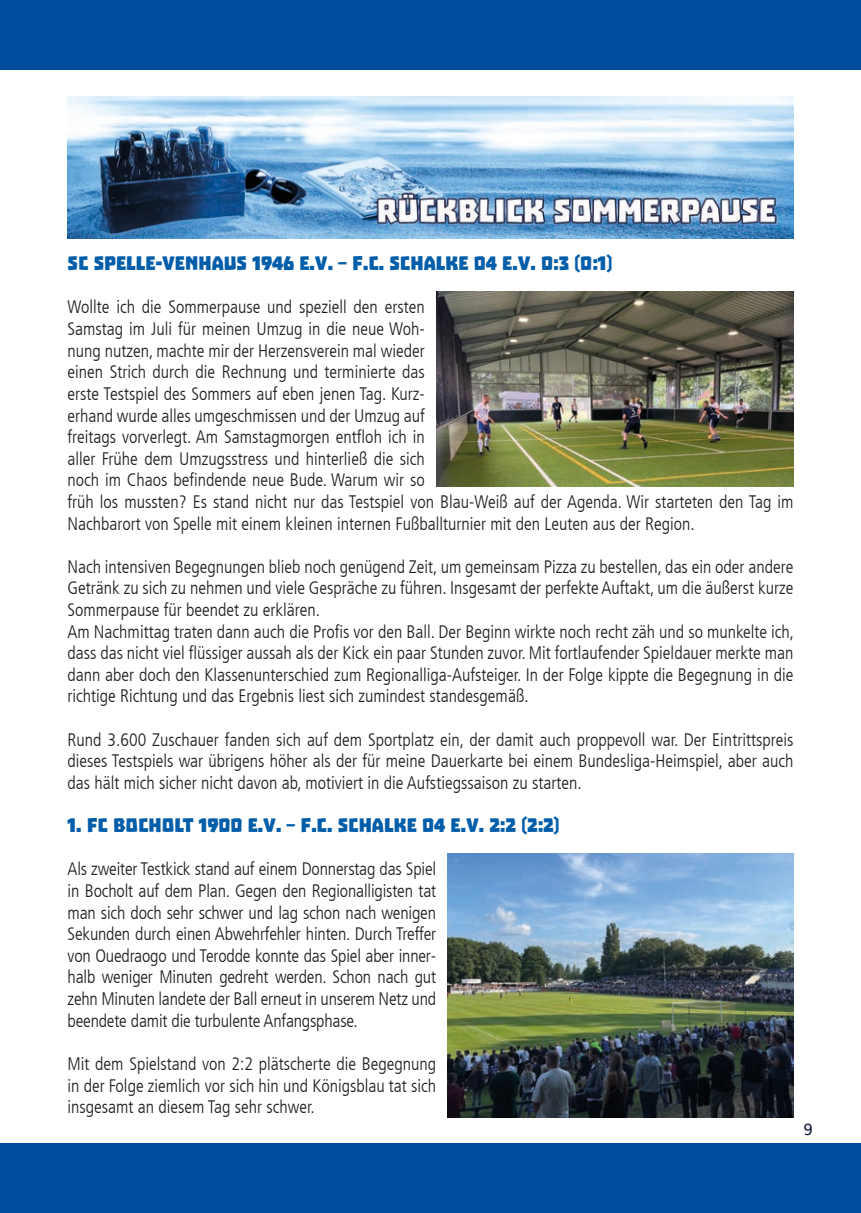
<style>
.page{position:relative;width:861px;height:1213px;background:#fff}
.page>*{position:absolute;margin:0;border:0;box-sizing:border-box;transform-origin:0 0}
._02_Headline_Rubriken{font:22px "Troika";color:#005da9}
._01_Fliestext{font:300 condensed 18px/21.6px "Frutiger LT";color:#1d1d1b;text-align:justify}
.t1{font:16px "Steinem";color:#131940}
</style>
<div class="page">
<img style="left:68px;top:97px;width:725px;height:142px">
<img style="left:436px;top:292px;width:357px;height:194px">
<img style="left:447px;top:853px;width:346px;height:263px">
<div style="left:11px;top:0;width:850px;height:69px;background:#004d9d"></div>
<div style="left:11px;top:1142px;width:850px;height:70px;background:#004d9d"></div>
<div style="left:0;top:0;width:11px;height:69px;background:#004d9d"></div>
<div style="left:0;top:1143px;width:850px;height:69px;background:#004d9d"></div>
<p class="_02_Headline_Rubriken" style="left:68px;top:251px;width:546px">SC SPELLE-VENHAUS 1946 E.V. – F.C. SCHALKE 04 E.V. 0:3 (0:1)</p>
<p class="_01_Fliestext" style="left:68px;top:296px;width:727px;text-align:left">Wollte ich die Sommerpause und speziell den ersten<br>Samstag im Juli für meinen Umzug in die neue Woh-<br>nung nutzen, machte mir der Herzensverein mal wieder<br>einen Strich durch die Rechnung und terminierte das<br>erste Testspiel des Sommers auf eben jenen Tag. Kurz-<br>erhand wurde alles umgeschmissen und der Umzug auf<br>freitags vorverlegt. Am Samstagmorgen entfloh ich in<br>aller Frühe dem Umzugsstress und hinterließ die sich<br>noch im Chaos befindende neue Bude. Warum wir so<br>früh los mussten? Es stand nicht nur das Testspiel von Blau-Weiß auf der Agenda. Wir starteten den Tag im Nachbarort von Spelle mit einem kleinen internen Fußballturnier mit den Leuten aus der Region.</p>
<p class="_01_Fliestext" style="left:68px;top:556px;width:727px">Nach intensiven Begegnungen blieb noch genügend Zeit, um gemeinsam Pizza zu bestellen, das ein oder andere Getränk zu sich zu nehmen und viele Gespräche zu führen. Insgesamt der perfekte Auftakt, um die äußerst kurze Sommerpause für beendet zu erklären.</p>
<p class="_01_Fliestext" style="left:68px;top:620px;width:728px">Am Nachmittag traten dann auch die Profis vor den Ball. Der Beginn wirkte noch recht zäh und so munkelte ich, dass das nicht viel flüssiger aussah als der Kick ein paar Stunden zuvor. Mit fortlaufender Spieldauer merkte man dann aber doch den Klassenunterschied zum Regionalliga-Aufsteiger. In der Folge kippte die Begegnung in die richtige Richtung und das Ergebnis liest sich zumindest standesgemäß.</p>
<p class="_01_Fliestext" style="left:68px;top:728px;width:727px">Rund 3.600 Zuschauer fanden sich auf dem Sportplatz ein, der damit auch proppevoll war. Der Eintrittspreis dieses Testspiels war übrigens höher als der für meine Dauerkarte bei einem Bundesliga-Heimspiel, aber auch das hält mich sicher nicht davon ab, motiviert in die Aufstiegssaison zu starten.</p>
<p class="_02_Headline_Rubriken" style="left:68px;top:812px;width:493px">1. FC BOCHOLT 1900 E.V. – F.C. SCHALKE 04 E.V. 2:2 (2:2)</p>
<p class="_01_Fliestext" style="left:68px;top:858px;width:370px">Als zweiter Testkick stand auf einem Donnerstag das Spiel in Bocholt auf dem Plan. Gegen den Regionalligisten tat man sich doch sehr schwer und lag schon nach wenigen Sekunden durch einen Abwehrfehler hinten. Durch Treffer von Ouedraogo und Terodde konnte das Spiel aber inner&shy;halb weniger Minuten gedreht werden. Schon nach gut zehn Minuten landete der Ball erneut in unserem Netz und beendete damit die turbulente Anfangsphase.</p>
<p class="_01_Fliestext" style="left:68px;top:1052px;width:370px">Mit dem Spielstand von 2:2 plätscherte die Begegnung in der Folge ziemlich vor sich hin und Königsblau tat sich insgesamt an diesem Tag sehr schwer.</p>
<p class="t1" style="left:803px;top:1120px;width:10px">9</p>
</div>
